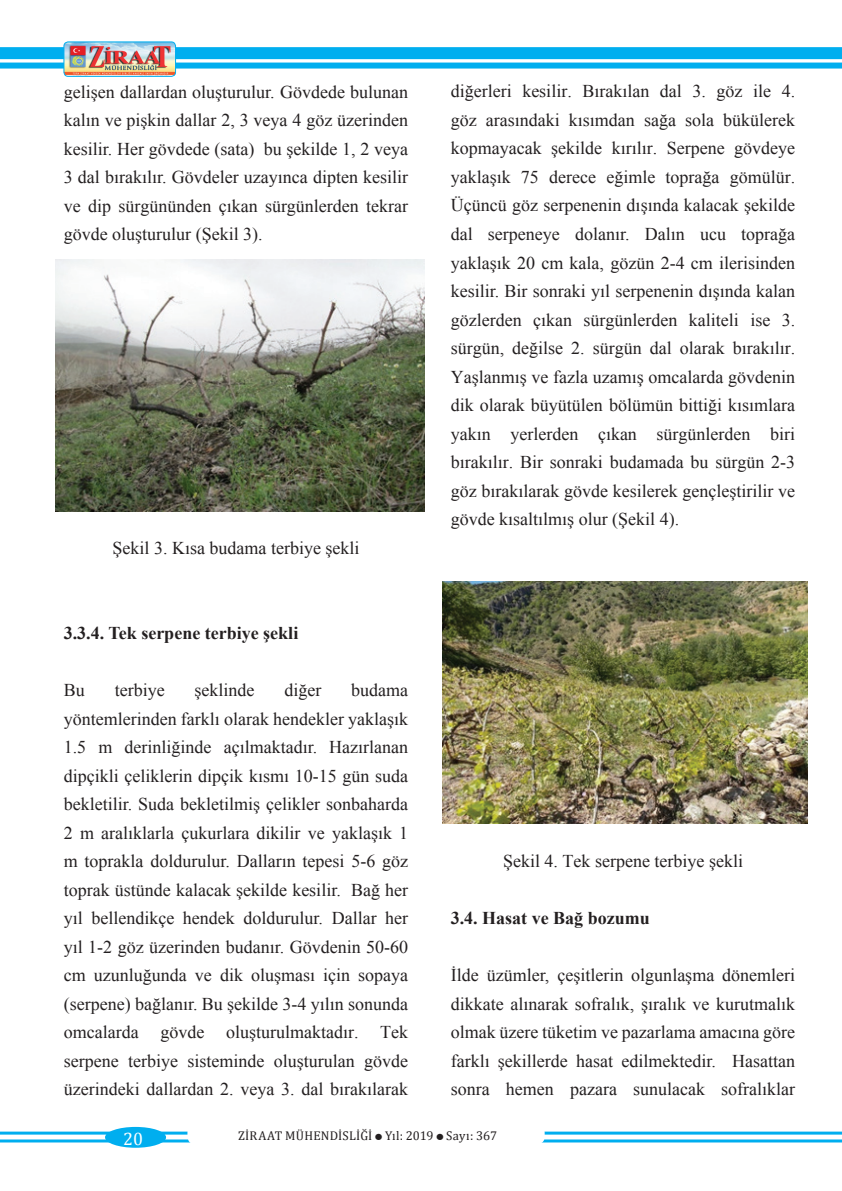
<style>
.page{position:relative;width:842px;height:1191px;background:#fff}
.page>*{position:absolute;margin:0;border:0;box-sizing:border-box;transform-origin:0 0}
.t1{font:18px/28.5px "Times New Roman";color:#231f20;text-align:justify}
.t2{font:700 18px "Times New Roman";color:#231f20}
.t3{font:18px "Cambria";color:#fff}
.t4{font:12.75px "Cambria";letter-spacing:.015em;color:#231f20}
</style>
<div class="page">
<hr style="left:0;top:1139px;width:842px;height:3px;background:#00aeef">
<hr style="left:0;top:1131px;width:842px;height:3px;background:#00aeef">
<div style="left:105px;top:1126px;width:61px;height:21px;background:#00aeef;border-radius:50%"></div>
<div style="left:187px;top:1125px;width:358px;height:19px;background:#fff;border-radius:7px"></div>
<div style="left:0;top:47px;width:842px;height:12px;background:#00aeef"></div>
<div style="left:0;top:63px;width:842px;height:6px;background:#00aeef"></div>
<img style="left:64px;top:42px;width:112px;height:34px">
<div style="left:64px;top:42px;width:112px;height:34px;border:1px solid #00aeef;border-radius:4px"></div>
<img style="left:56px;top:259px;width:368px;height:252px">
<img style="left:443px;top:582px;width:364px;height:242px">
<p class="t1" style="left:64px;top:77px;width:346px">gelişen dallardan oluşturulur. Gövdede bulunan kalın ve pişkin dallar 2, 3 veya 4 göz üzerinden kesilir. Her gövdede (sata) bu şekilde 1, 2 veya 3 dal bırakılır. Gövdeler uzayınca dipten kesilir ve dip sürgününden çıkan sürgünlerden tekrar gövde oluşturulur (Şekil 3).</p>
<p class="t1" style="left:113px;top:533px;width:248px">Şekil 3. Kısa budama terbiye şekli</p>
<p class="t2" style="left:64px;top:620px;width:236px">3.3.4. Tek serpene terbiye şekli</p>
<p class="t1" style="left:64px;top:675px;width:346px;text-indent:287px">budama yöntemlerinden farklı olarak hendekler yaklaşık 1.5 m derinliğinde açılmaktadır. Hazırlanan dipçikli çeliklerin dipçik kısmı 10-15 gün suda bekletilir. Suda bekletilmiş çelikler sonbaharda 2 m aralıklarla çukurlara dikilir ve yaklaşık 1 m toprakla doldurulur. Dalların tepesi 5-6 göz toprak üstünde kalacak şekilde kesilir. Bağ her yıl bellendikçe hendek doldurulur. Dallar her yıl 1-2 göz üzerinden budanır. Gövdenin 50-60 cm uzunluğunda ve dik oluşması için sopaya (serpene) bağlanır. Bu şekilde 3-4 yılın sonunda omcalarda gövde oluşturulmaktadır. Tek serpene terbiye sisteminde oluşturulan gövde üzerindeki dallardan 2. veya 3. dal bırakılarak</p>
<p class="t1" style="left:64px;top:675px;width:23px">Bu</p>
<p class="t1" style="left:115px;top:675px;width:51px">terbiye</p>
<p class="t1" style="left:195px;top:675px;width:61px">şeklinde</p>
<p class="t1" style="left:284px;top:675px;width:38px">diğer</p>
<p class="t1" style="left:451px;top:77px;width:346px">diğerleri kesilir. Bırakılan dal 3. göz ile 4. göz arasındaki kısımdan sağa sola bükülerek kopmayacak şekilde kırılır. Serpene gövdeye yaklaşık 75 derece eğimle toprağa gömülür.<br>Üçüncü göz serpenenin dışında kalacak şekilde dal serpeneye dolanır. Dalın ucu toprağa yaklaşık 20 cm kala, gözün 2-4 cm ilerisinden kesilir. Bir sonraki yıl serpenenin dışında kalan gözlerden çıkan sürgünlerden kaliteli ise 3. sürgün, değilse 2. sürgün dal olarak bırakılır.<br>Yaşlanmış ve fazla uzamış omcalarda gövdenin dik olarak büyütülen bölümün bittiği kısımlara yakın yerlerden çıkan sürgünlerden biri bırakılır. Bir sonraki budamada bu sürgün 2-3 göz bırakılarak gövde kesilerek gençleştirilir ve gövde kısaltılmış olur (Şekil 4).</p>
<p class="t1" style="left:503px;top:846px;width:241px">Şekil 4. Tek serpene terbiye şekli</p>
<p class="t2" style="left:451px;top:905px;width:201px">3.4. Hasat ve Bağ bozumu</p>
<p class="t1" style="left:451px;top:960px;width:346px">İlde üzümler, çeşitlerin olgunlaşma dönemleri dikkate alınarak sofralık, şıralık ve kurutmalık olmak üzere tüketim ve pazarlama amacına göre farklı şekillerde hasat edilmektedir. Hasattan sonra hemen pazara sunulacak sofralıklar</p>
<p class="t3" style="left:123px;top:1127px;width:21px">20</p>
<p class="t4" style="left:238px;top:1128px;width:261px">ZİRAAT MÜHENDİSLİĞİ ● Yıl: 2019 ● Sayı: 367</p>
</div>
